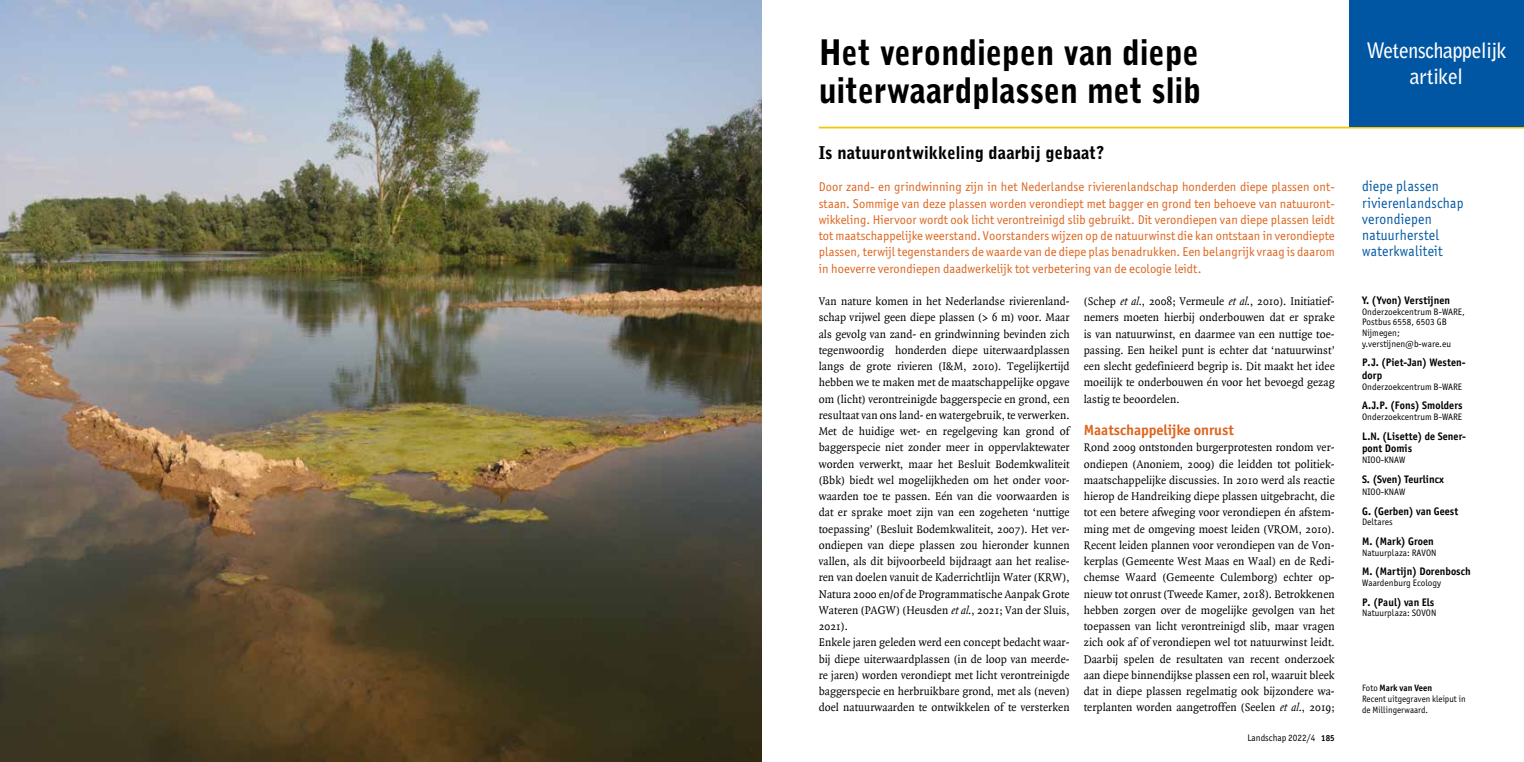
<style>
.page{position:relative;width:1524px;height:762px;background:#fff}
.page>*{position:absolute;margin:0;border:0;box-sizing:border-box;transform-origin:0 0}
.t1{font:900 35px/37.5px "Bell Gothic Std";color:#000;scale:.92 1}
.t2{font:700 21.25px/26.2px "Bell Gothic Std";letter-spacing:-.015em;color:#fff;text-align:center;scale:.92 1}
.t3{font:900 17.5px "Bell Gothic Std";letter-spacing:.005em;color:#000;scale:.95 1}
.t4{font:14.75px/16.2px "Officina Sans ITC Pro";letter-spacing:.02em;color:#0056a3;scale:.92 1}
.t5{font:700 14.75px "Officina Sans ITC Pro";color:#dc641d}
.t6{font:12.75px/16.2px "Officina Sans ITC Pro";letter-spacing:.005em;color:#dc641d;text-align:justify}
.t7{font:12px/16.2px "Quadraat";letter-spacing:.005em;color:#000;text-align:justify;scale:.96 1}
.t8{font:700 11px/12.5px "Officina Sans ITC Pro";letter-spacing:.01em;color:#000;scale:.95 1}
.t9{font:9.62px "Officina Sans ITC Pro";color:#000;scale:.96 1}
.t10{font:9.38px/10.8px "Officina Sans ITC Pro";letter-spacing:.005em;color:#000}
.t11{font:9.25px/10.8px "Officina Sans ITC Pro";letter-spacing:.005em;color:#000;scale:.95 1}
.s1{font-family:"Quadraat Pro";font-style:italic}
.s2{font-weight:700;font-size:8.75px}
.s3{font-weight:700}
</style>
<div class="page">
<hr style="left:819px;top:127px;width:705px;height:1px;background:#f5c500">
<div style="left:1349px;top:0;width:175px;height:127px;background:#0056a3"></div>
<img style="left:0;top:0;width:762px;height:762px">
<h1 class="t1" style="left:819px;top:34px;width:417px">Het verondiepen van diepe uiterwaardplassen met slib</h1>
<h3 class="t3" style="left:819px;top:142px;width:302px">Is natuurontwikkeling daarbij gebaat?</h3>
<p class="t6" style="left:819px;top:179px;width:517px">Door zand- en grindwinning zijn in het Nederlandse rivierenlandschap honderden diepe plassen ont&shy;staan. Sommige van deze plassen worden verondiept met bagger en grond ten behoeve van natuuront&shy;wikkeling. Hiervoor wordt ook licht verontreinigd slib gebruikt. Dit verondiepen van diepe plassen leidt tot maatschappelijke weerstand. Voorstanders wijzen op de natuurwinst die kan ontstaan in verondiepte plassen, terwijl tegenstanders de waarde van de diepe plas benadrukken. Een belangrijk vraag is daarom in hoeverre verondiepen daadwerkelijk tot verbetering van de ecologie leidt.</p>
<p class="t7" style="left:819px;top:293px;width:263px;text-align:left">Van nature komen in het Nederlandse rivierenland&shy;schap vrijwel geen diepe plassen (&gt; 6 m) voor. Maar als gevolg van zand- en grindwinning bevinden zich tegenwoordig honderden diepe uiterwaardplassen langs de grote rivieren (I&amp;M, 2010). Tegelijkertijd hebben we te maken met de maatschappelijke opgave om (licht) verontreinigde baggerspecie en grond, een resultaat van ons land- en watergebruik, te verwerken.<br>Met de huidige wet- en regelgeving kan grond of baggerspecie niet zonder meer in oppervlaktewater worden verwerkt, maar het Besluit Bodemkwaliteit (Bbk) biedt wel mogelijkheden om het onder voor&shy;waarden toe te passen. Eén van die voorwaarden is dat er sprake moet zijn van een zogeheten ‘nuttige toepassing’ (Besluit Bodemkwaliteit, 2007). Het ver&shy;ondiepen van diepe plassen zou hieronder kunnen vallen, als dit bijvoorbeeld bijdraagt aan het realise&shy;ren van doelen vanuit de Kaderrichtlijn Water (KRW), Natura 2000 en/of de Programmatische Aanpak Grote Wateren (PAGW) (Heusden <span class="s1">etal</span>., 2021; Van der Sluis, 2021).<br>Enkele jaren geleden werd een concept bedacht waar&shy;bij diepe uiterwaardplassen (in de loop van meerde&shy;re jaren) worden verondiept met licht verontreinigde baggerspecie en herbruikbare grond, met als (neven) doel natuurwaarden te ontwikkelen of te versterken</p>
<p class="t7" style="left:1084px;top:293px;width:263px">(Schep <span class="s1">etal</span>., 2008; Vermeule <span class="s1">etal</span>., 2010). Initiatief&shy;nemers moeten hierbij onderbouwen dat er sprake is van natuurwinst, en daarmee van een nuttige toe&shy;passing. Een heikel punt is echter dat ‘natuurwinst’ een slecht gedefinieerd begrip is. Dit maakt het idee moeilijk te onderbouwen én voor het bevoegd gezag lastig te beoordelen.</p>
<p class="t5" style="left:1084px;top:421px;width:152px">Maatschappelijke onrust</p>
<p class="t7" style="left:1084px;top:440px;width:263px">Rond 2009 ontstonden burgerprotesten rondom ver&shy;ondiepen (Anoniem, 2009) die leidden tot politiek&shy;maatschappelijke discussies. In 2010 werd als reactie hierop de Handreiking diepe plassen uitgebracht, die tot een betere afweging voor verondiepen én afstem&shy;ming met de omgeving moest leiden (VROM, 2010).<br>Recent leiden plannen voor verondiepen van de Von&shy;kerplas (Gemeente West Maas en Waal) en de Redi&shy;chemse Waard (Gemeente Culemborg) echter op&shy;nieuw tot onrust (Tweede Kamer, 2018). Betrokkenen hebben zorgen over de mogelijke gevolgen van het toepassen van licht verontreinigd slib, maar vragen zich ook af of verondiepen wel tot natuurwinst leidt.<br>Daarbij spelen de resultaten van recent onderzoek aan diepe binnendijkse plassen een rol, waaruit bleek dat in diepe plassen regelmatig ook bijzondere wa&shy;terplanten worden aangetroffen (Seelen <span class="s1">et al</span>., 2019;</p>
<p class="t9" style="left:1247px;top:732px;width:92px">Landschap 2022/4 <span class="s2">185</span></p>
<h2 class="t2" style="left:1366px;top:37px;width:154px">Wetenschappelijk artikel</h2>
<p class="t4" style="left:1362px;top:178px;width:112px">diepe plassen rivierenlandschap verondiepen natuurherstel waterkwaliteit</p>
<p class="t8" style="left:1362px;top:294px;width:94px">Y. (Yvon) Verstijnen</p>
<p class="t10" style="left:1362px;top:306px;width:104px">Onderzoekcentrum B-WARE,<br>Postbus 6558, 6503 GB<br>Nijmegen; y.verstijnen@b-ware.eu</p>
<p class="t8" style="left:1362px;top:356px;width:110px">P.J. (Piet-Jan) Westen&shy;dorp</p>
<p class="t10" style="left:1362px;top:381px;width:102px">Onderzoekcentrum B-WARE</p>
<p class="t8" style="left:1362px;top:399px;width:107px">A.J.P. (Fons) Smolders</p>
<p class="t10" style="left:1362px;top:411px;width:102px">Onderzoekcentrum B-WARE</p>
<p class="t8" style="left:1362px;top:429px;width:111px">L.N. (Lisette) de Sener&shy;pont Domis</p>
<p class="t10" style="left:1362px;top:454px;width:45px">NIOO-KNAW</p>
<p class="t8" style="left:1362px;top:472px;width:88px">S. (Sven) Teurlincx</p>
<p class="t10" style="left:1362px;top:486px;width:45px">NIOO-KNAW</p>
<p class="t8" style="left:1362px;top:504px;width:103px">G. (Gerben) van Geest</p>
<p class="t10" style="left:1362px;top:517px;width:32px">Deltares</p>
<p class="t8" style="left:1362px;top:535px;width:77px">M. (Mark) Groen</p>
<p class="t10" style="left:1362px;top:547px;width:76px">Natuurplaza: RAVON</p>
<p class="t8" style="left:1362px;top:565px;width:116px">M. (Martijn) Dorenbosch</p>
<p class="t10" style="left:1362px;top:577px;width:80px">Waardenburg Ecology</p>
<p class="t8" style="left:1362px;top:595px;width:77px">P. (Paul) van Els</p>
<p class="t10" style="left:1362px;top:608px;width:76px">Natuurplaza: SOVON</p>
<p class="t11" style="left:1362px;top:683px;width:110px">Foto <span class="s3">Mark van Veen<br></span>Recent uitgegraven kleiput in de Millingerwaard.</p>
</div>
